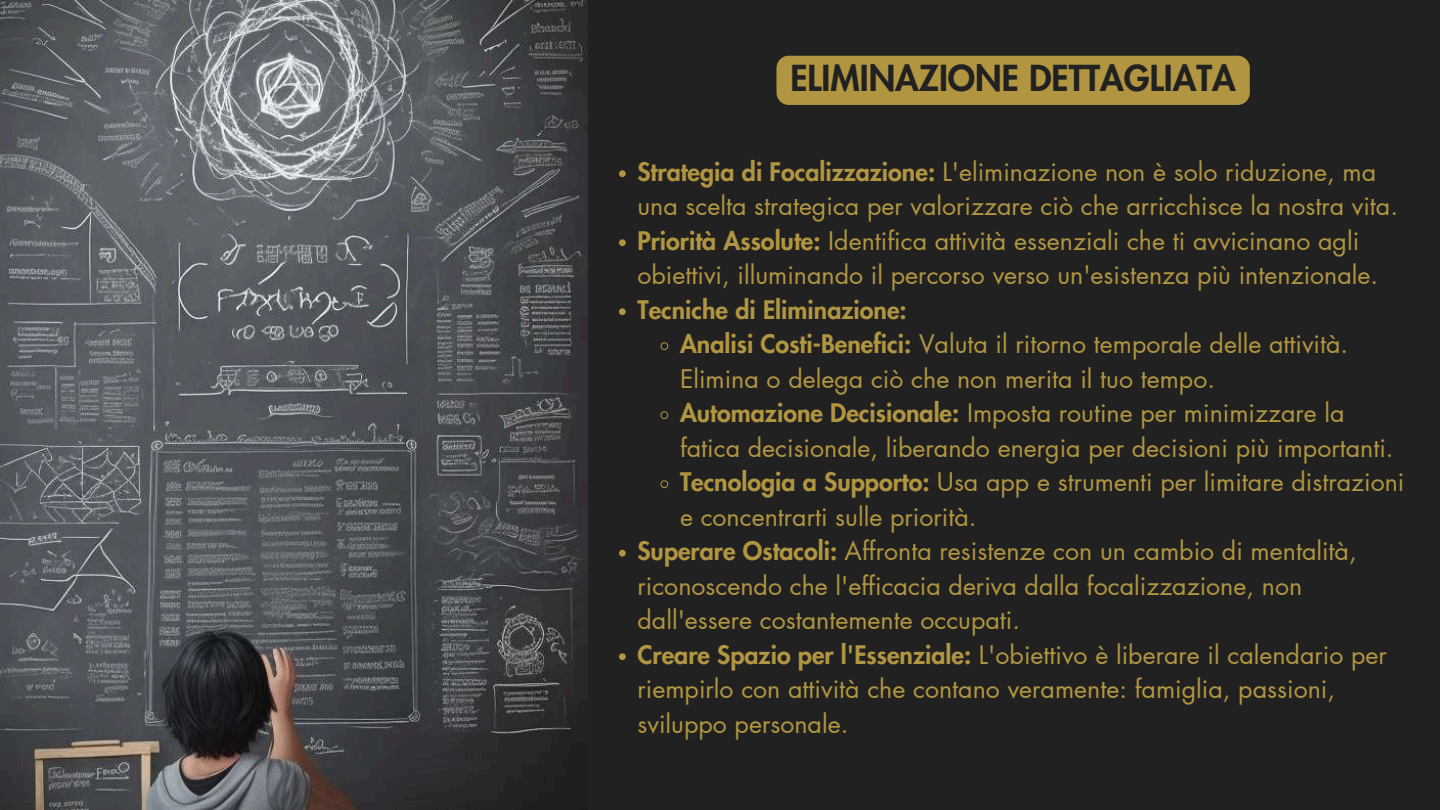
<style>
.page{position:relative;width:1440px;height:810px;background:#212121}
.page>*{position:absolute;margin:0;border:0;box-sizing:border-box;transform-origin:0 0}
.t1{font:800 35px "Futura LT Pro";color:#212121}
.t2{font:25px/34.5px "Futura LT Pro";color:#b19540}
.t3{font:800 25px "Futura LT Pro";color:#b19540}
.s1{font-weight:800}
</style>
<div class="page">
<img style="left:0;top:0;width:588px;height:810px">
<svg style="left:619px;top:170px;width:7px;height:7px"></svg>
<svg style="left:619px;top:239px;width:7px;height:7px"></svg>
<svg style="left:619px;top:308px;width:7px;height:7px"></svg>
<svg style="left:660px;top:342px;width:9px;height:8px"></svg>
<svg style="left:660px;top:411px;width:9px;height:8px"></svg>
<svg style="left:660px;top:480px;width:9px;height:8px"></svg>
<svg style="left:619px;top:550px;width:7px;height:7px"></svg>
<svg style="left:619px;top:653px;width:7px;height:7px"></svg>
<div style="left:777px;top:56px;width:473px;height:49px;background:#b19540"></div>
<h1 class="t1" style="left:791px;top:62px;width:447px">ELIMINAZIONE DETTAGLIATA</h1>
<p class="t2" style="left:637px;top:155px;width:762px"><span class="s1">Strategia di Focalizzazione:</span> L'eliminazione non è solo riduzione, ma una scelta strategica per valorizzare ciò che arricchisce la nostra vita.<br><span class="s1">Priorità Assolute:</span> Identifica attività essenziali che ti avvicinano agli obiettivi, illuminando il percorso verso un'esistenza più intenzionale.</p>
<p class="t3" style="left:637px;top:298px;width:271px">Tecniche di Eliminazione:</p>
<p class="t2" style="left:680px;top:328px;width:670px"><span class="s1">Analisi Costi-Benefici:</span> Valuta il ritorno temporale delle attività.</p>
<p class="t2" style="left:680px;top:362px;width:537px">Elimina o delega ciò che non merita il tuo tempo.</p>
<p class="t2" style="left:680px;top:397px;width:666px"><span class="s1">Automazione Decisionale:</span> Imposta routine per minimizzare la</p>
<p class="t2" style="left:680px;top:431px;width:715px">fatica decisionale, liberando energia per decisioni più importanti.</p>
<p class="t2" style="left:680px;top:466px;width:726px"><span class="s1">Tecnologia a Supporto:</span> Usa app e strumenti per limitare distrazioni</p>
<p class="t2" style="left:680px;top:500px;width:298px">e concentrarti sulle priorità.</p>
<p class="t2" style="left:637px;top:535px;width:721px"><span class="s1">Superare Ostacoli:</span> Affronta resistenze con un cambio di mentalità,</p>
<p class="t2" style="left:637px;top:569px;width:666px">riconoscendo che l'efficacia deriva dalla focalizzazione, non</p>
<p class="t2" style="left:637px;top:604px;width:384px">dall'essere costantemente occupati.</p>
<p class="t2" style="left:637px;top:638px;width:751px"><span class="s1">Creare Spazio per l'Essenziale:</span> L'obiettivo è liberare il calendario per</p>
<p class="t2" style="left:637px;top:673px;width:699px">riempirlo con attività che contano veramente: famiglia, passioni,</p>
<p class="t2" style="left:637px;top:707px;width:212px">sviluppo personale.</p>
</div>
